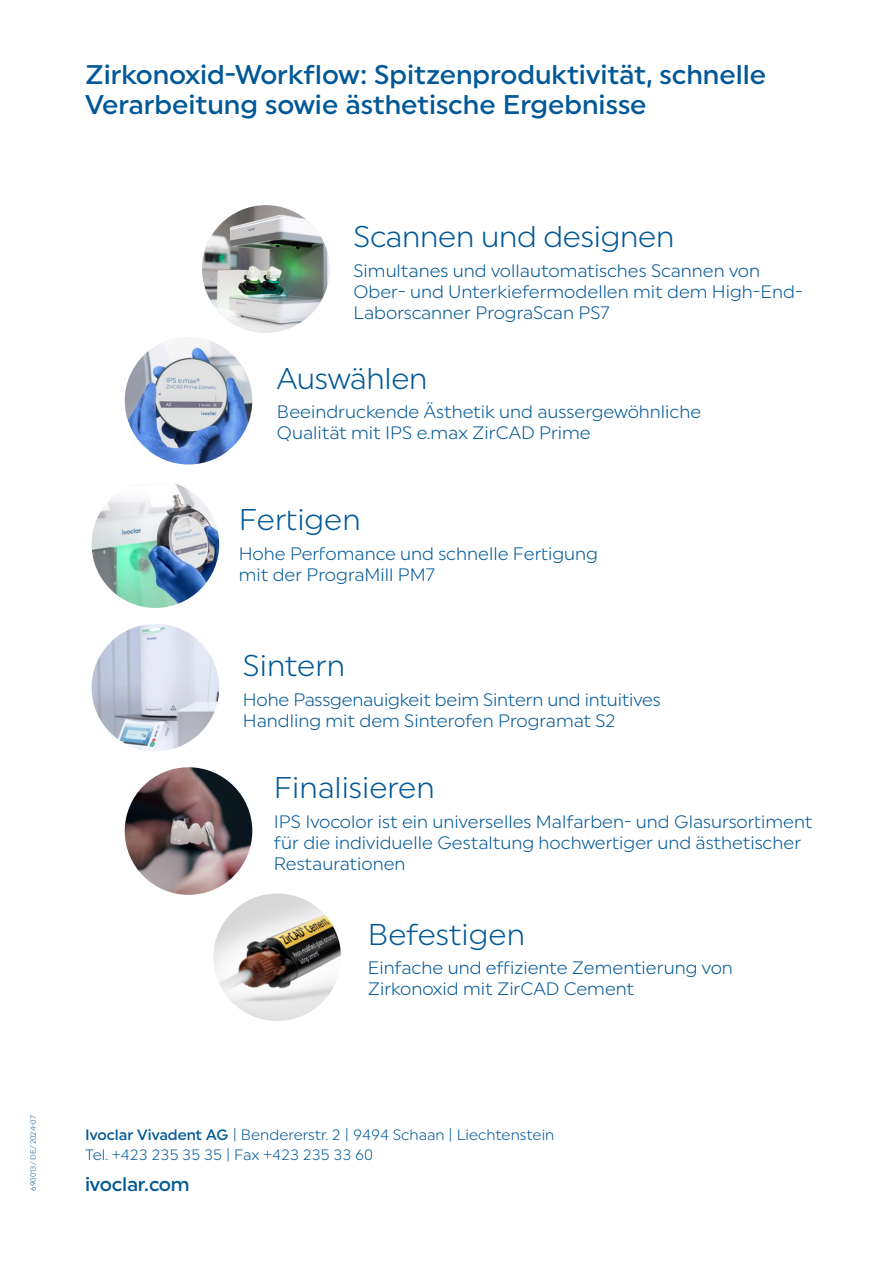
<style>
.page{position:relative;width:893px;height:1263px;background:#fff}
.page>*{position:absolute;margin:0;border:0;box-sizing:border-box;transform-origin:0 0}
.t1{font:30px "Uniform Pro Ivoclar Lgt";letter-spacing:-.01em;color:#015897}
.t2{font:500 27px/30px "Uniform Pro Ivoclar";color:#015897}
.t3{font:500 19.5px "Uniform Pro Ivoclar";letter-spacing:-.01em;color:#015897}
.t4{font:18px/21px "Uniform Pro Ivoclar Lgt";color:#015897}
.t5{font:15px/19.5px "Uniform Pro Ivoclar Lgt";color:#015897}
.t6{font:7.5px "Uniform Pro Ivoclar Lgt";color:#015897}
.s1{font-family:"Uniform Pro Ivoclar";font-weight:500}
</style>
<div class="page">
<img style="left:92px;top:624px;width:127px;height:127px;border-radius:64px">
<img style="left:213px;top:893px;width:128px;height:128px">
<img style="left:125px;top:767px;width:127px;height:128px;border-radius:64px">
<img style="left:92px;top:480px;width:127px;height:128px;border-radius:64px">
<img style="left:125px;top:337px;width:127px;height:127px;border-radius:64px">
<img style="left:202px;top:205px;width:128px;height:128px;border-radius:64px">
<p class="t6" style="left:29px;top:1191px;width:77px;rotate:-90deg">690013/DE/2024-07</p>
<h2 class="t2" style="left:85px;top:59px;width:683px">Zirkonoxid-Workflow: Spitzenproduktivität, schnelle<br>Verarbeitung sowie ästhetische Ergebnisse</h2>
<h1 class="t1" style="left:353px;top:219px;width:322px">Scannen und designen</h1>
<p class="t4" style="left:353px;top:260px;width:451px">Simultanes und vollautomatisches Scannen von<br>Ober- und Unterkiefermodellen mit dem High-End-<br>Laborscanner PrograScan PS7</p>
<h1 class="t1" style="left:277px;top:361px;width:152px">Auswählen</h1>
<p class="t4" style="left:277px;top:401px;width:426px">Beeindruckende Ästhetik und aussergewöhnliche<br>Qualität mit IPS e.max ZirCAD Prime</p>
<h1 class="t1" style="left:239px;top:502px;width:124px">Fertigen</h1>
<p class="t4" style="left:239px;top:543px;width:361px">Hohe Perfomance und schnelle Fertigung mit der PrograMill PM7</p>
<h1 class="t1" style="left:243px;top:648px;width:104px">Sintern</h1>
<p class="t4" style="left:243px;top:689px;width:419px">Hohe Passgenauigkeit beim Sintern und intuitives<br>Handling mit dem Sinterofen Programat S2</p>
<h1 class="t1" style="left:274px;top:770px;width:162px">Finalisieren</h1>
<p class="t4" style="left:274px;top:810px;width:540px">IPS Ivocolor ist ein universelles Malfarben- und Glasursortiment für die individuelle Gestaltung hochwertiger und ästhetischer<br>Restaurationen</p>
<h1 class="t1" style="left:368px;top:917px;width:159px">Befestigen</h1>
<p class="t4" style="left:368px;top:957px;width:367px">Einfache und effiziente Zementierung von<br>Zirkonoxid mit ZirCAD Cement</p>
<p class="t5" style="left:85px;top:1125px;width:471px"><span class="s1">Ivoclar Vivadent AG</span> | Bendererstr. 2 | 9494 Schaan | Liechtenstein<br>Tel. +423 235 35 35 | Fax +423 235 33 60</p>
<p class="t3" style="left:85px;top:1172px;width:106px">ivoclar.com</p>
</div>
